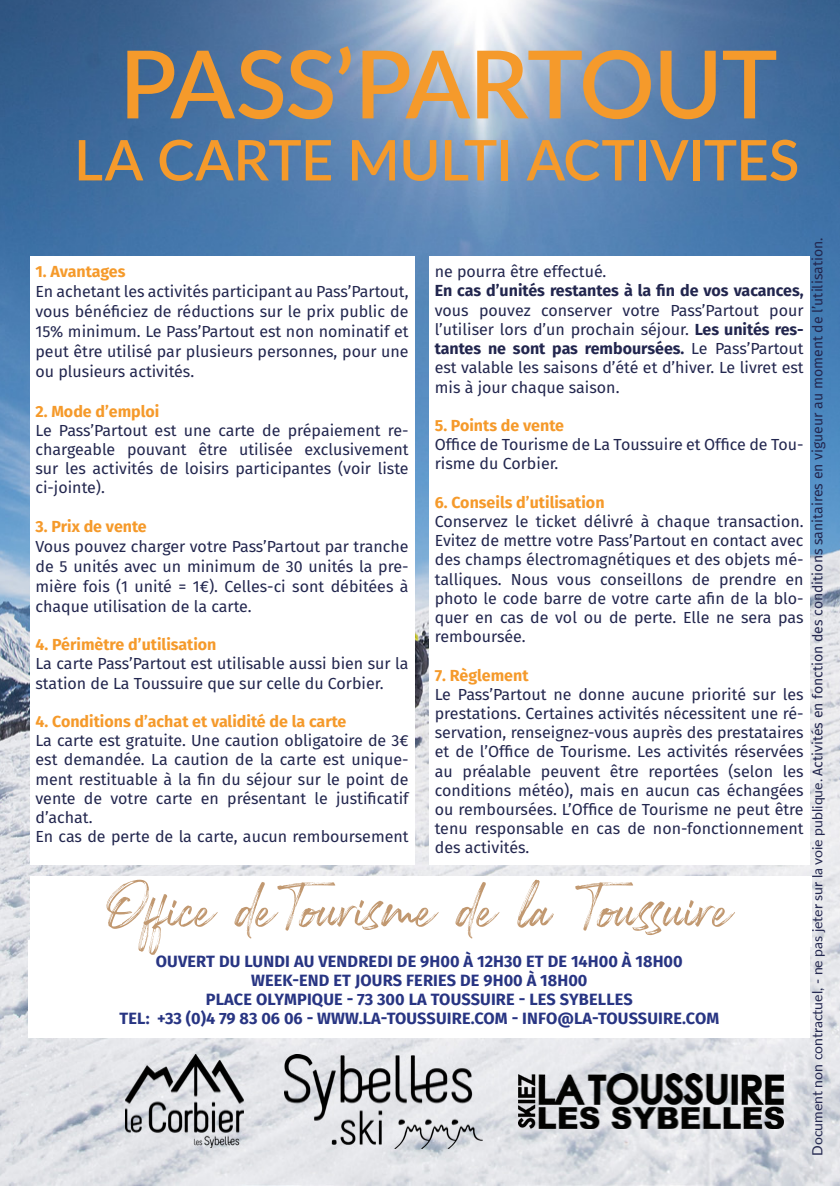
<style>
.page{position:relative;width:840px;height:1191px;background:#fff}
.page>*{position:absolute;margin:0;border:0;box-sizing:border-box;transform-origin:0 0}
.t1{font:600 94px "Lato";letter-spacing:-.015em;color:#f59a2b}
.t2{font:63.6px "Rockness";color:#c19870}
.t3{font:600 56px "Lato";letter-spacing:-.01em;color:#f59a2b}
.t4{font:700 16.4px/19.6px "Fira Sans";letter-spacing:.01em;color:#283583;text-align:center}
.t5{font:16px/19.2px "Fira Sans";color:#22264e;text-align:justify}
.t6{font:700 16px "Fira Sans";color:#f59a2b}
.t7{font:700 16px "Fira Sans";color:#22264e}
.t8{font:14px "Fira Sans";color:#22264e}
.s1{font-family:"Lato"}
.s2{font-weight:700}
</style>
<div class="page">
<img style="left:0;top:0;width:839px;height:1185px">
<div style="left:30px;top:257px;width:384px;height:608px;background:#fff"></div>
<div style="left:429px;top:257px;width:379px;height:608px;background:#fff"></div>
<div style="left:29px;top:940px;width:780px;height:97px;background:#fff"></div>
<div style="left:30px;top:876px;width:780px;height:71px;background:#fff"></div>
<img style="left:518px;top:1073px;width:265px;height:55px">
<img style="left:125px;top:1054px;width:119px;height:93px">
<img style="left:284px;top:1055px;width:198px;height:93px">
<h1 class="t1" style="left:119px;top:16px;width:659px">PASS’PARTOUT</h1>
<h3 class="t3" style="left:74px;top:119px;width:726px">LA CARTE MULTI ACTIVITES</h3>
<p class="t8" style="left:806px;top:1155px;width:919px;rotate:-90deg"><span class="s1">Document non contractuel, - ne pas jeter sur la voie publique.</span> Activités en fonction des conditions sanitaires en vigueur au moment de l’utilisation.</p>
<p class="t5" style="left:434px;top:262px;width:173px">ne pourra être effectué.</p>
<p class="t7" style="left:434px;top:277px;width:370px">En cas d’unités restantes à la fin de vos vacances,</p>
<p class="t5" style="left:434px;top:300px;width:370px">vous pouvez conserver votre Pass’Partout pour l’utiliser lors d’un prochain séjour. <span class="s2">Les unités res&shy;tantes ne sont pas remboursées.</span> Le Pass’Partout est valable les saisons d’été et d’hiver. Le livret est mis à jour chaque saison.</p>
<p class="t6" style="left:434px;top:412px;width:131px">5. Points de vente</p>
<p class="t5" style="left:434px;top:434px;width:370px">Office de Tourisme de La Toussuire et Office de Tou&shy;risme du Corbier.</p>
<p class="t6" style="left:434px;top:489px;width:171px">6. Conseils d’utilisation</p>
<p class="t5" style="left:434px;top:511px;width:370px">Conservez le ticket délivré à chaque transaction.<br>Evitez de mettre votre Pass’Partout en contact avec des champs électromagnétiques et des objets mé&shy;talliques. Nous vous conseillons de prendre en photo le code barre de votre carte afin de la blo&shy;quer en cas de vol ou de perte. Elle ne sera pas remboursée.</p>
<p class="t6" style="left:434px;top:661px;width:95px">7. Règlement</p>
<p class="t5" style="left:434px;top:684px;width:370px">Le Pass’Partout ne donne aucune priorité sur les prestations. Certaines activités nécessitent une ré&shy;servation, renseignez-vous auprès des prestataires et de l’Office de Tourisme. Les activités réservées au préalable peuvent être reportées (selon les conditions météo), mais en aucun cas échangées ou remboursées. L’Office de Tourisme ne peut être tenu responsable en cas de non-fonctionnement des activités.</p>
<p class="t6" style="left:35px;top:258px;width:91px">1. Avantages</p>
<p class="t5" style="left:35px;top:281px;width:374px;line-height:20px">En achetant les activités participant au Pass’Partout, vous bénéficiez de réductions sur le prix public de 15% minimum. Le Pass’Partout est non nominatif et peut être utilisé par plusieurs personnes, pour une ou plusieurs activités.</p>
<p class="t6" style="left:35px;top:397px;width:125px">2. Mode d’emploi</p>
<p class="t5" style="left:35px;top:420px;width:374px">Le Pass’Partout est une carte de prépaiement re&shy;chargeable pouvant être utilisée exclusivement sur les activités de loisirs participantes (voir liste ci-jointe).</p>
<p class="t6" style="left:35px;top:513px;width:113px">3. Prix de vente</p>
<p class="t5" style="left:35px;top:536px;width:374px;line-height:20px">Vous pouvez charger votre Pass’Partout par tranche de 5 unités avec un minimum de 30 unités la pre&shy;mière fois (1 unité = 1€). Celles-ci sont débitées à chaque utilisation de la carte.</p>
<p class="t6" style="left:35px;top:631px;width:182px">4. Périmètre d’utilisation</p>
<p class="t5" style="left:35px;top:654px;width:374px">La carte Pass’Partout est utilisable aussi bien sur la station de La Toussuire que sur celle du Corbier.</p>
<p class="t6" style="left:35px;top:708px;width:312px">4. Conditions d’achat et validité de la carte</p>
<p class="t5" style="left:35px;top:730px;width:374px;text-align:left">La carte est gratuite. Une caution obligatoire de 3€ est demandée. La caution de la carte est unique&shy;ment restituable à la fin du séjour sur le point de vente de votre carte en présentant le justificatif d’achat.<br>En cas de perte de la carte, aucun remboursement</p>
<h2 class="t2" style="left:109px;top:866px;width:625px">Office deTourisme de la Toussuire</h2>
<p class="t4" style="left:156px;top:950px;width:528px">OUVERT DU LUNDI AU VENDREDI DE 9H00 À 12H30 ET DE 14H00 À 18H00<br>WEEK-END ET JOURS FERIES DE 9H00 À 18H00</p>
<p class="t4" style="left:119px;top:987px;width:601px">PLACE OLYMPIQUE - 73 300 LA TOUSSUIRE - LES SYBELLES<br>TEL: +33 (0)4 79 83 06 06 - WWW.LA-TOUSSUIRE.COM - INFO@LA-TOUSSUIRE.COM</p>
</div>
